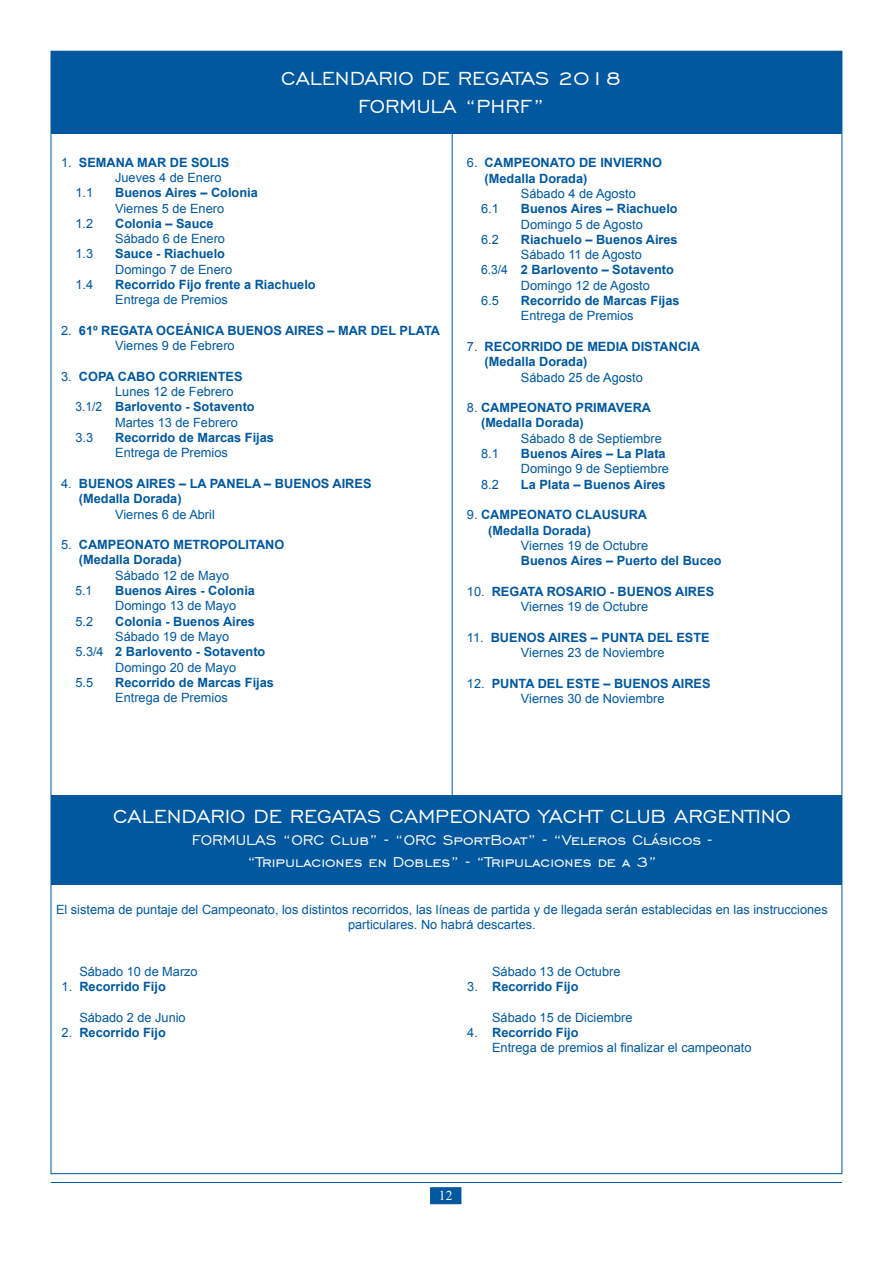
<style>
.page{position:relative;width:893px;height:1263px;background:#fff}
.page>*{position:absolute;margin:0;border:0;box-sizing:border-box;transform-origin:0 0}
.t1{font:24px/28.8px "Engravers Gothic BT";color:#fff;text-align:center}
.t2{font:18px/21.6px "Engravers Gothic BT";color:#fff;text-align:center}
.t3{font:13.5px "Times New Roman";color:#fff}
.t4{font:700 12.75px/15.3px "Arial";color:#01589e}
.t5{font:12.75px/15.3px "Arial";color:#01589e;text-align:center}
.t6{font:12.75px "Arial";color:#01589e;scale:.94 1}
.s1{font-weight:400}
.s2{font-weight:700}
</style>
<div class="page">
<hr style="left:452px;top:98px;width:1px;height:701px;background:#01589e">
<hr style="left:51px;top:1182px;width:791px;height:1px;background:#01589e">
<div style="left:430px;top:1187px;width:31px;height:17px;background:#01589e"></div>
<div style="left:51px;top:795px;width:791px;height:89px;background:#01589e"></div>
<div style="left:51px;top:51px;width:791px;height:83px;background:#01589e"></div>
<h1 class="t1" style="left:281px;top:63px;width:342px">CALENDARIO DE REGATAS 2018<br>FORMULA “PHRF”</h1>
<p class="t4" style="left:61px;top:155px;width:170px"><span class="s1">1.</span> SEMANA MAR DE SOLIS</p>
<p class="t5" style="left:115px;top:170px;width:108px">Jueves 4 de Enero</p>
<p class="t5" style="left:75px;top:185px;width:19px">1.1</p>
<p class="t4" style="left:115px;top:185px;width:144px">Buenos Aires – Colonia</p>
<p class="t5" style="left:115px;top:201px;width:110px">Viernes 5 de Enero</p>
<p class="t5" style="left:75px;top:216px;width:19px">1.2</p>
<p class="t4" style="left:115px;top:216px;width:100px">Colonia – Sauce</p>
<p class="t5" style="left:115px;top:231px;width:111px">Sábado 6 de Enero</p>
<p class="t5" style="left:75px;top:246px;width:19px">1.3</p>
<p class="t4" style="left:115px;top:247px;width:111px">Sauce - Riachuelo</p>
<p class="t5" style="left:115px;top:262px;width:118px">Domingo 7 de Enero</p>
<p class="t5" style="left:75px;top:277px;width:19px">1.4</p>
<p class="t4" style="left:115px;top:277px;width:202px">Recorrido Fijo frente a Riachuelo</p>
<p class="t5" style="left:115px;top:292px;width:114px">Entrega de Premios</p>
<p class="t4" style="left:115px;top:323px;width:326px;text-indent:-54px"><span class="s1">2.</span> 61º REGATA OCEÁNICA BUENOS AIRES – MAR DEL PLATA<br><span class="s1">Viernes 9 de Febrero</span></p>
<p class="t4" style="left:61px;top:369px;width:183px"><span class="s1">3.</span> COPA CABO CORRIENTES</p>
<p class="t5" style="left:115px;top:384px;width:120px">Lunes 12 de Febrero</p>
<p class="t4" style="left:75px;top:400px;width:181px"><span class="s1">3.1/2</span> Barlovento - Sotavento</p>
<p class="t5" style="left:115px;top:415px;width:124px">Martes 13 de Febrero</p>
<p class="t5" style="left:75px;top:430px;width:19px">3.3</p>
<p class="t4" style="left:115px;top:430px;width:160px">Recorrido de Marcas Fijas</p>
<p class="t5" style="left:115px;top:445px;width:114px">Entrega de Premios</p>
<p class="t4" style="left:79px;top:476px;width:294px;text-indent:-18px"><span class="s1">4.</span> BUENOS AIRES – LA PANELA – BUENOS AIRES (Medalla Dorada)</p>
<p class="t5" style="left:115px;top:507px;width:101px">Viernes 6 de Abril</p>
<p class="t4" style="left:79px;top:537px;width:207px;text-indent:-18px"><span class="s1">5.</span> CAMPEONATO METROPOLITANO (Medalla Dorada)</p>
<p class="t5" style="left:115px;top:568px;width:116px">Sábado 12 de Mayo</p>
<p class="t6" style="left:75px;top:582px;width:19px">5.1</p>
<p class="t4" style="left:115px;top:583px;width:141px">Buenos Aires - Colonia</p>
<p class="t5" style="left:115px;top:598px;width:123px">Domingo 13 de Mayo</p>
<p class="t5" style="left:75px;top:614px;width:19px">5.2</p>
<p class="t4" style="left:115px;top:614px;width:141px">Colonia - Buenos Aires</p>
<p class="t5" style="left:115px;top:629px;width:116px">Sábado 19 de Mayo</p>
<p class="t4" style="left:75px;top:644px;width:192px"><span class="s1">5.3/4</span> 2 Barlovento - Sotavento</p>
<p class="t5" style="left:115px;top:660px;width:123px">Domingo 20 de Mayo</p>
<p class="t5" style="left:75px;top:675px;width:19px">5.5</p>
<p class="t4" style="left:115px;top:675px;width:160px">Recorrido de Marcas Fijas</p>
<p class="t5" style="left:115px;top:690px;width:114px">Entrega de Premios</p>
<p class="t4" style="left:485px;top:156px;width:179px;text-indent:-18px"><span class="s1">6.</span> CAMPEONATO DE INVIERNO (Medalla Dorada)</p>
<p class="t5" style="left:521px;top:186px;width:116px">Sábado 4 de Agosto</p>
<p class="t5" style="left:481px;top:201px;width:19px">6.1</p>
<p class="t4" style="left:521px;top:201px;width:158px">Buenos Aires – Riachuelo</p>
<p class="t5" style="left:521px;top:217px;width:123px">Domingo 5 de Agosto</p>
<p class="t5" style="left:481px;top:232px;width:19px">6.2</p>
<p class="t4" style="left:521px;top:232px;width:158px">Riachuelo – Buenos Aires</p>
<p class="t5" style="left:521px;top:247px;width:122px">Sábado 11 de Agosto</p>
<p class="t4" style="left:481px;top:263px;width:194px"><span class="s1">6.3/4</span> 2 Barlovento – Sotavento</p>
<p class="t5" style="left:521px;top:278px;width:131px">Domingo 12 de Agosto</p>
<p class="t5" style="left:481px;top:293px;width:19px">6.5</p>
<p class="t4" style="left:521px;top:293px;width:160px">Recorrido de Marcas Fijas</p>
<p class="t5" style="left:521px;top:308px;width:114px">Entrega de Premios</p>
<p class="t4" style="left:485px;top:339px;width:217px;text-indent:-18px"><span class="s1">7.</span> RECORRIDO DE MEDIA DISTANCIA (Medalla Dorada)</p>
<p class="t5" style="left:521px;top:370px;width:123px">Sábado 25 de Agosto</p>
<p class="t4" style="left:481px;top:400px;width:172px;text-indent:-14px"><span class="s1">8.</span> CAMPEONATO PRIMAVERA (Medalla Dorada)</p>
<p class="t5" style="left:521px;top:431px;width:143px">Sábado 8 de Septiembre</p>
<p class="t5" style="left:481px;top:446px;width:19px">8.1</p>
<p class="t4" style="left:521px;top:446px;width:146px">Buenos Aires – La Plata</p>
<p class="t5" style="left:521px;top:461px;width:150px">Domingo 9 de Septiembre</p>
<p class="t5" style="left:481px;top:477px;width:19px">8.2</p>
<p class="t4" style="left:521px;top:477px;width:146px">La Plata – Buenos Aires</p>
<p class="t4" style="left:488px;top:507px;width:160px;text-indent:-21px"><span class="s1">9.</span> CAMPEONATO CLAUSURA (Medalla Dorada)</p>
<p class="t5" style="left:521px;top:538px;width:129px">Viernes 19 de Octubre</p>
<p class="t4" style="left:521px;top:553px;width:202px">Buenos Aires – Puerto del Buceo</p>
<p class="t4" style="left:521px;top:584px;width:195px;text-indent:-54px"><span class="s1">10.</span> REGATA ROSARIO - BUENOS AIRES<br><span class="s1">Viernes 19 de Octubre</span></p>
<p class="t4" style="left:521px;top:630px;width:190px;text-indent:-54px"><span class="s1">11.</span> BUENOS AIRES – PUNTA DEL ESTE<br><span class="s1">Viernes 23 de Noviembre</span></p>
<p class="t4" style="left:521px;top:676px;width:191px;text-indent:-54px"><span class="s1">12.</span> PUNTA DEL ESTE – BUENOS AIRES<br><span class="s1">Viernes 30 de Noviembre</span></p>
<h1 class="t1" style="left:113px;top:802px;width:679px">CALENDARIO DE REGATAS CAMPEONATO YACHT CLUB ARGENTINO</h1>
<h2 class="t2" style="left:192px;top:829px;width:522px">FORMULAS “ORC Club” - “ORC SportBoat” - “Veleros Clásicos - “Tripulaciones en Dobles” - “Tripulaciones de a 3”</h2>
<p class="t5" style="left:56px;top:902px;width:773px">El sistema de puntaje del Campeonato, los distintos recorridos, las líneas de partida y de llegada serán establecidas en las instrucciones particulares. No habrá descartes.</p>
<p class="t5" style="left:79px;top:964px;width:120px">Sábado 10 de Marzo</p>
<p class="t4" style="left:62px;top:979px;width:106px"><span class="s1">1.</span> Recorrido Fijo</p>
<p class="t5" style="left:79px;top:1009px;width:108px">Sábado 2 de Junio</p>
<p class="t4" style="left:62px;top:1025px;width:106px"><span class="s1">2.</span> Recorrido Fijo</p>
<p class="t5" style="left:492px;top:964px;width:130px">Sábado 13 de Octubre</p>
<p class="t4" style="left:467px;top:979px;width:113px"><span class="s1">3.</span> Recorrido Fijo</p>
<p class="t5" style="left:492px;top:1010px;width:142px">Sábado 15 de Diciembre</p>
<p class="t5" style="left:492px;top:1025px;width:261px;text-align:left;text-indent:-25px">4. <span class="s2">Recorrido Fijo<br></span>Entrega de premios al finalizar el campeonato</p>
<p class="t3" style="left:439px;top:1187px;width:15px">12</p>
</div>
